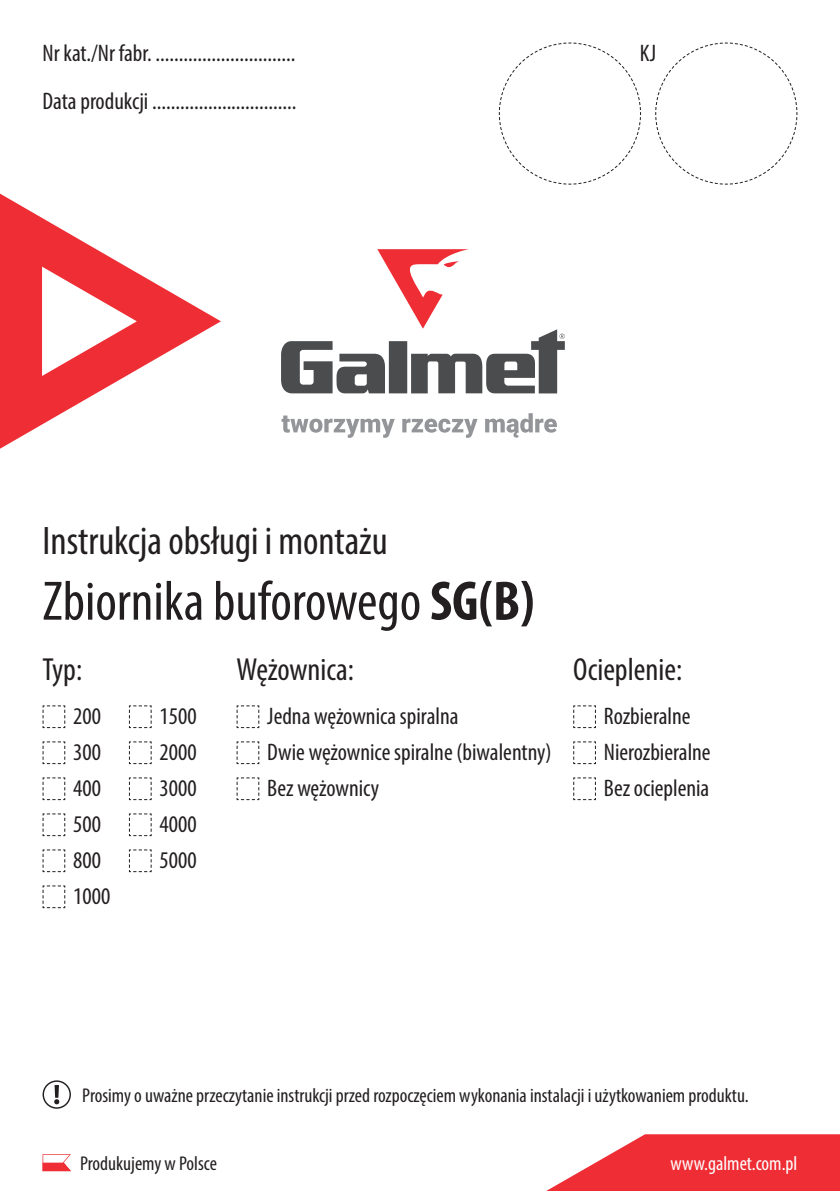
<style>
.page{position:relative;width:840px;height:1191px;background:#fff}
.page>*{position:absolute;margin:0;border:0;box-sizing:border-box;transform-origin:0 0}
.t1{font:condensed 56px "Myriad Pro";color:#231f20}
.t2{font:condensed 40px "Myriad Pro";color:#231f20}
.t3{font:condensed 32px "Myriad Pro";color:#231f20}
.t4{font:condensed 24px/36px "Myriad Pro";color:#231f20}
.t5{font:condensed 20px "Myriad Pro";color:#231f20}
.t6{font:condensed 20px "Myriad Pro";color:#fff}
.s1{font-weight:700}
</style>
<div class="page">
<svg style="left:42px;top:705px;width:24px;height:23px"></svg>
<svg style="left:42px;top:741px;width:24px;height:23px"></svg>
<svg style="left:42px;top:777px;width:24px;height:23px"></svg>
<svg style="left:42px;top:813px;width:24px;height:23px"></svg>
<svg style="left:42px;top:849px;width:24px;height:23px"></svg>
<svg style="left:42px;top:885px;width:24px;height:23px"></svg>
<svg style="left:128px;top:705px;width:24px;height:23px"></svg>
<svg style="left:128px;top:741px;width:24px;height:23px"></svg>
<svg style="left:128px;top:777px;width:24px;height:23px"></svg>
<svg style="left:128px;top:813px;width:24px;height:23px"></svg>
<svg style="left:128px;top:849px;width:24px;height:23px"></svg>
<svg style="left:236px;top:705px;width:24px;height:23px"></svg>
<svg style="left:236px;top:741px;width:24px;height:23px"></svg>
<svg style="left:236px;top:777px;width:24px;height:23px"></svg>
<svg style="left:573px;top:705px;width:23px;height:23px"></svg>
<svg style="left:573px;top:741px;width:23px;height:23px"></svg>
<svg style="left:573px;top:777px;width:23px;height:23px"></svg>
<svg style="left:43px;top:1080px;width:28px;height:28px"></svg>
<svg style="left:655px;top:42px;width:142px;height:143px"></svg>
<svg style="left:498px;top:42px;width:143px;height:143px"></svg>
<svg style="left:546px;top:1134px;width:293px;height:57px"></svg>
<svg style="left:43px;top:1154px;width:28px;height:17px"></svg>
<svg style="left:0;top:194px;width:221px;height:255px"></svg>
<svg style="left:281px;top:249px;width:283px;height:144px"></svg>
<svg style="left:281px;top:413px;width:275px;height:25px"></svg>
<p class="t4" style="left:43px;top:28px;width:255px;line-height:48px">Nr kat./Nr fabr. ..............................<br>Data produkcji ...............................</p>
<p class="t4" style="left:639px;top:34px;width:18px">KJ</p>
<h2 class="t2" style="left:43px;top:516px;width:346px">Instrukcja obsługi i montażu</h2>
<h1 class="t1" style="left:43px;top:567px;width:493px">Zbiornika buforowego <span class="s1">SG(B)</span></h1>
<h3 class="t3" style="left:43px;top:650px;width:41px">Typ:</h3>
<h3 class="t3" style="left:236px;top:650px;width:119px">Wężownica:</h3>
<h3 class="t3" style="left:573px;top:650px;width:110px">Ocieplenie:</h3>
<p class="t4" style="left:73px;top:698px;width:38px">200<br>300<br>400<br>500<br>800<br>1000</p>
<p class="t4" style="left:159px;top:698px;width:38px;text-align:justify">1500<br>2000<br>3000<br>4000<br>5000</p>
<p class="t4" style="left:267px;top:698px;width:286px">Jedna wężownica spiralna<br>Dwie wężownice spiralne (biwalentny)<br>Bez wężownicy</p>
<p class="t4" style="left:603px;top:698px;width:108px">Rozbieralne<br>Nierozbieralne<br>Bez ocieplenia</p>
<p class="t5" style="left:82px;top:1083px;width:667px">Prosimy o uważne przeczytanie instrukcji przed rozpoczęciem wykonania instalacji i użytkowaniem produktu.</p>
<p class="t5" style="left:80px;top:1151px;width:138px">Produkujemy w Polsce</p>
<p class="t6" style="left:670px;top:1151px;width:128px">www.galmet.com.pl</p>
</div>
